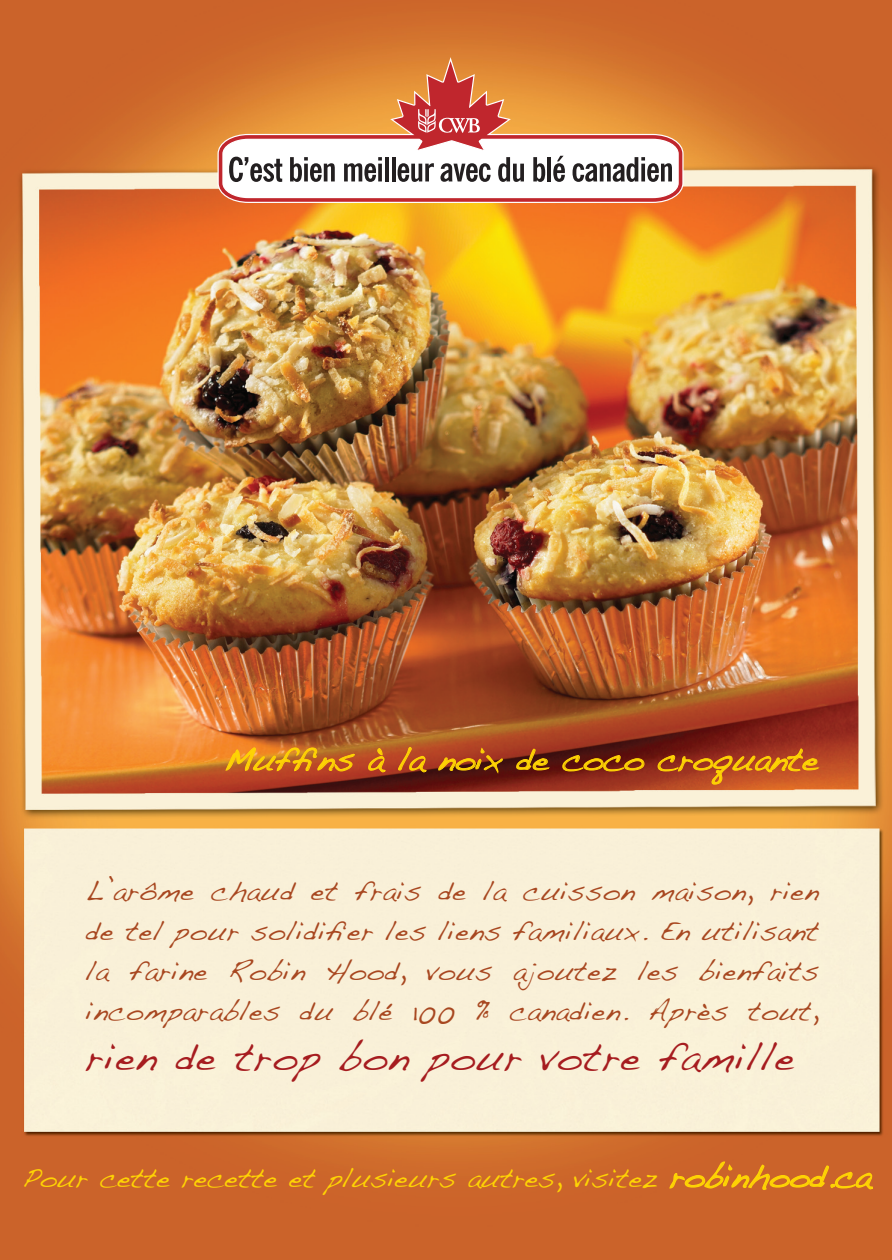
<style>
.page{position:relative;width:892px;height:1260px;background:#fff}
.page>*{position:absolute;margin:0;border:0;box-sizing:border-box;transform-origin:0 0}
.t1{font:40px "Handwriting Dakota";letter-spacing:.02em;color:#a61c1f}
.t2{font:32.5px "Handwriting Dakota";color:#fed304}
.t3{font:27.5px/40px "Handwriting Dakota";letter-spacing:.02em;color:#a84720;text-align:justify}
.t4{font:27.5px "Handwriting Dakota";color:#fed304}
.s1{font-size:32.5px}
</style>
<div class="page">
<img style="left:0;top:0;width:891px;height:1260px">
<svg style="left:225px;top:747px;width:130px;height:25px;background:#d27c20"></svg>
<svg style="left:368px;top:748px;width:17px;height:25px"></svg>
<svg style="left:397px;top:747px;width:29px;height:26px"></svg>
<svg style="left:437px;top:747px;width:66px;height:26px;background:#9b4718"></svg>
<svg style="left:515px;top:748px;width:35px;height:23px"></svg>
<svg style="left:562px;top:755px;width:82px;height:17px"></svg>
<svg style="left:657px;top:748px;width:162px;height:37px;background:#b5521d"></svg>
<svg style="left:217px;top:57px;width:466px;height:146px;background:#dc8139"></svg>
<svg style="left:218px;top:109px;width:462px;height:93px"></svg>
<svg style="left:668px;top:1161px;width:205px;height:30px;background:#d47722"></svg>
<p class="t2" style="left:223px;top:740px;width:595px">Muffins à la noix de coco croquante</p>
<p class="t3" style="left:86px;top:870px;width:734px">L’arôme chaud et frais de la cuisson maison, rien de tel pour solidifier les liens familiaux. En utilisant la farine Robin Hood, vous ajoutez les bienfaits incomparables du blé 100 % canadien. Après tout,</p>
<h1 class="t1" style="left:86px;top:1033px;width:710px">rien de trop bon pour votre famille</h1>
<p class="t4" style="left:22px;top:1161px;width:849px">Pour cette recette et plusieurs autres, visitez <span class="s1">robinhood.ca</span></p>
</div>
